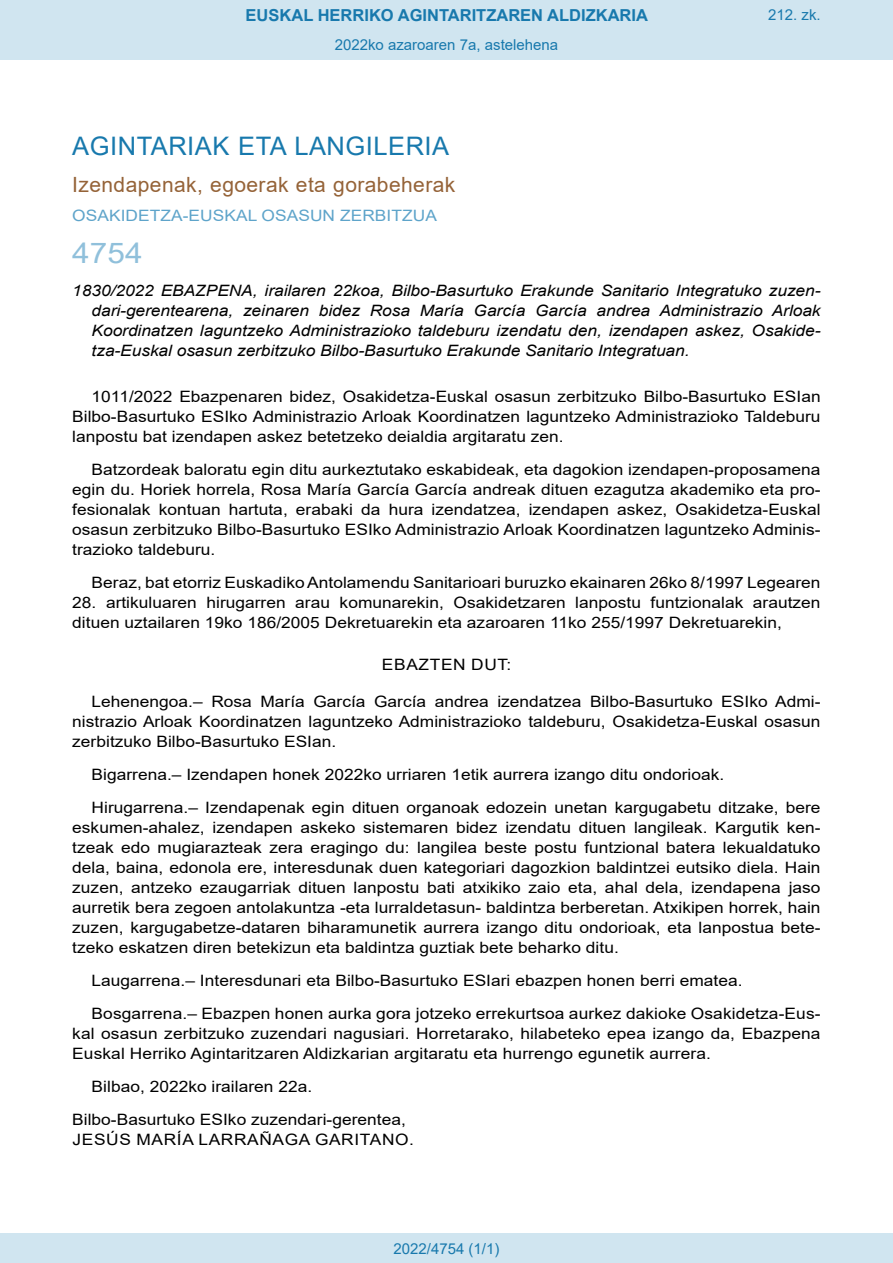
<style>
.page{position:relative;width:893px;height:1263px;background:#fff}
.page>*{position:absolute;margin:0;border:0;box-sizing:border-box;transform-origin:0 0}
.BOPVOrden{font:28.5px "Arial";color:#90c0db;scale:1.11 1}
.BOPVSeccion{font:25.5px "Arial";letter-spacing:.02em;color:#1879ad}
.BOPVSubseccion{font:21px "Arial";letter-spacing:.02em;color:#956338}
.t1{font:700 16.5px "Arial";color:#1879ad}
.BOPVDetalle{font:15.6px/20.1px "Arial";color:#000;text-align:justify;scale:1.11 1}
.BOPVTitulo{font:italic 15.6px/20.1px "Arial";letter-spacing:-.005em;color:#000;text-align:justify;scale:1.11 1}
.BOPVFirmaPuesto{font:15.6px "Arial";color:#000;scale:1.11 1}
.BOPVOrganismo{font:15.6px "Arial";letter-spacing:.005em;color:#5ea4ca;scale:1.11 1}
.BOPVFirmaNombre{font:15.6px "Arial";letter-spacing:.035em;color:#000;scale:1.11 1}
.BOPVFirmaLugFec{font:15.6px "Arial";color:#000;scale:1.11 1}
.BOPVClave{font:15.6px "Arial";letter-spacing:.035em;color:#000;scale:1.11 1}
.Paginacion_Centro{font:15px "Arial";color:#1879ad}
</style>
<div class="page">
<div style="left:0;top:0;width:893px;height:60px;background:#d0e5f0"></div>
<div style="left:0;top:1233px;width:893px;height:30px;background:#d0e5f0"></div>
<p class="t1" style="left:246px;top:3px;width:404px">EUSKAL HERRIKO AGINTARITZAREN ALDIZKARIA</p>
<p class="Paginacion_Centro" style="left:335px;top:35px;width:225px">2022ko azaroaren 7a, astelehena</p>
<p class="Paginacion_Centro" style="left:768px;top:5px;width:54px">212. zk.</p>
<p class="BOPVSeccion" style="left:72px;top:128px;width:378px">AGINTARIAK ETA LANGILERIA</p>
<p class="BOPVSubseccion" style="left:72px;top:170px;width:385px">Izendapenak, egoerak eta gorabeherak</p>
<p class="BOPVOrganismo" style="left:72px;top:205px;width:330px">OSAKIDETZA-EUSKAL OSASUN ZERBITZUA</p>
<p class="BOPVOrden" style="left:72px;top:233px;width:65px">4754</p>
<p class="BOPVTitulo" style="left:92px;top:281px;width:658px;text-indent:-19px">1830/2022 EBAZPENA, irailaren 22koa, Bilbo-Basurtuko Erakunde Sanitario Integratuko zuzen&shy;dari-gerentearena, zeinaren bidez Rosa María García García andrea Administrazio Arloak Koordinatzen laguntzeko Administrazioko taldeburu izendatu den, izendapen askez, Osakide&shy;tza-Euskal osasun zerbitzuko Bilbo-Basurtuko Erakunde Sanitario Integratuan.</p>
<p class="BOPVDetalle" style="left:72px;top:386px;width:676px;text-indent:19px">1011/2022 Ebazpenaren bidez, Osakidetza-Euskal osasun zerbitzuko Bilbo-Basurtuko ESIan Bilbo-Basurtuko ESIko Administrazio Arloak Koordinatzen laguntzeko Administrazioko Taldeburu lanpostu bat izendapen askez betetzeko deialdia argitaratu zen.</p>
<p class="BOPVDetalle" style="left:72px;top:459px;width:676px;text-indent:19px">Batzordeak baloratu egin ditu aurkeztutako eskabideak, eta dagokion izendapen-proposamena egin du. Horiek horrela, Rosa María García García andreak dituen ezagutza akademiko eta pro&shy;fesionalak kontuan hartuta, erabaki da hura izendatzea, izendapen askez, Osakidetza-Euskal osasun zerbitzuko Bilbo-Basurtuko ESIko Administrazio Arloak Koordinatzen laguntzeko Adminis&shy;trazioko taldeburu.</p>
<p class="BOPVDetalle" style="left:92px;top:572px;width:658px">Beraz, bat etorriz Euskadiko Antolamendu Sanitarioari buruzko ekainaren 26ko 8/1997 Legearen</p>
<p class="BOPVDetalle" style="left:72px;top:593px;width:676px">28. artikuluaren hirugarren arau komunarekin, Osakidetzaren lanpostu funtzionalak arautzen dituen uztailaren 19ko 186/2005 Dekretuarekin eta azaroaren 11ko 255/1997 Dekretuarekin,</p>
<p class="BOPVClave" style="left:382px;top:653px;width:118px">EBAZTEN DUT:</p>
<p class="BOPVDetalle" style="left:72px;top:691px;width:676px;text-indent:19px">Lehenengoa.– Rosa María García García andrea izendatzea Bilbo-Basurtuko ESIko Admi&shy;nistrazio Arloak Koordinatzen laguntzeko Administrazioko taldeburu, Osakidetza-Euskal osasun zerbitzuko Bilbo-Basurtuko ESIan.</p>
<p class="BOPVDetalle" style="left:92px;top:764px;width:571px">Bigarrena.– Izendapen honek 2022ko urriaren 1etik aurrera izango ditu ondorioak.</p>
<p class="BOPVDetalle" style="left:72px;top:797px;width:676px;text-indent:19px">Hirugarrena.– Izendapenak egin dituen organoak edozein unetan kargugabetu ditzake, bere eskumen-ahalez, izendapen askeko sistemaren bidez izendatu dituen langileak. Kargutik ken&shy;tzeak edo mugiarazteak zera eragingo du: langilea beste postu funtzional batera lekualdatuko dela, baina, edonola ere, interesdunak duen kategoriari dagozkion baldintzei eutsiko diela. Hain zuzen, antzeko ezaugarriak dituen lanpostu bati atxikiko zaio eta, ahal dela, izendapena jaso aurretik bera zegoen antolakuntza -eta lurraldetasun- baldintza berberetan. Atxikipen horrek, hain zuzen, kargugabetze-dataren biharamunetik aurrera izango ditu ondorioak, eta lanpostua bete&shy;tzeko eskatzen diren betekizun eta baldintza guztiak bete beharko ditu.</p>
<p class="BOPVDetalle" style="left:92px;top:971px;width:588px">Laugarrena.– Interesdunari eta Bilbo-Basurtuko ESIari ebazpen honen berri ematea.</p>
<p class="BOPVDetalle" style="left:72px;top:1003px;width:676px;text-indent:19px">Bosgarrena.– Ebazpen honen aurka gora jotzeko errekurtsoa aurkez dakioke Osakidetza-Eus&shy;kal osasun zerbitzuko zuzendari nagusiari. Horretarako, hilabeteko epea izango da, Ebazpena Euskal Herriko Agintaritzaren Aldizkarian argitaratu eta hurrengo egunetik aurrera.</p>
<p class="BOPVFirmaLugFec" style="left:92px;top:1076px;width:200px">Bilbao, 2022ko irailaren 22a.</p>
<p class="BOPVFirmaPuesto" style="left:72px;top:1109px;width:302px">Bilbo-Basurtuko ESIko zuzendari-gerentea,</p>
<p class="BOPVFirmaNombre" style="left:73px;top:1129px;width:309px">JESÚS MARÍA LARRAÑAGA GARITANO.</p>
<p class="Paginacion_Centro" style="left:393px;top:1238px;width:107px">2022/4754 (1/1)</p>
</div>
